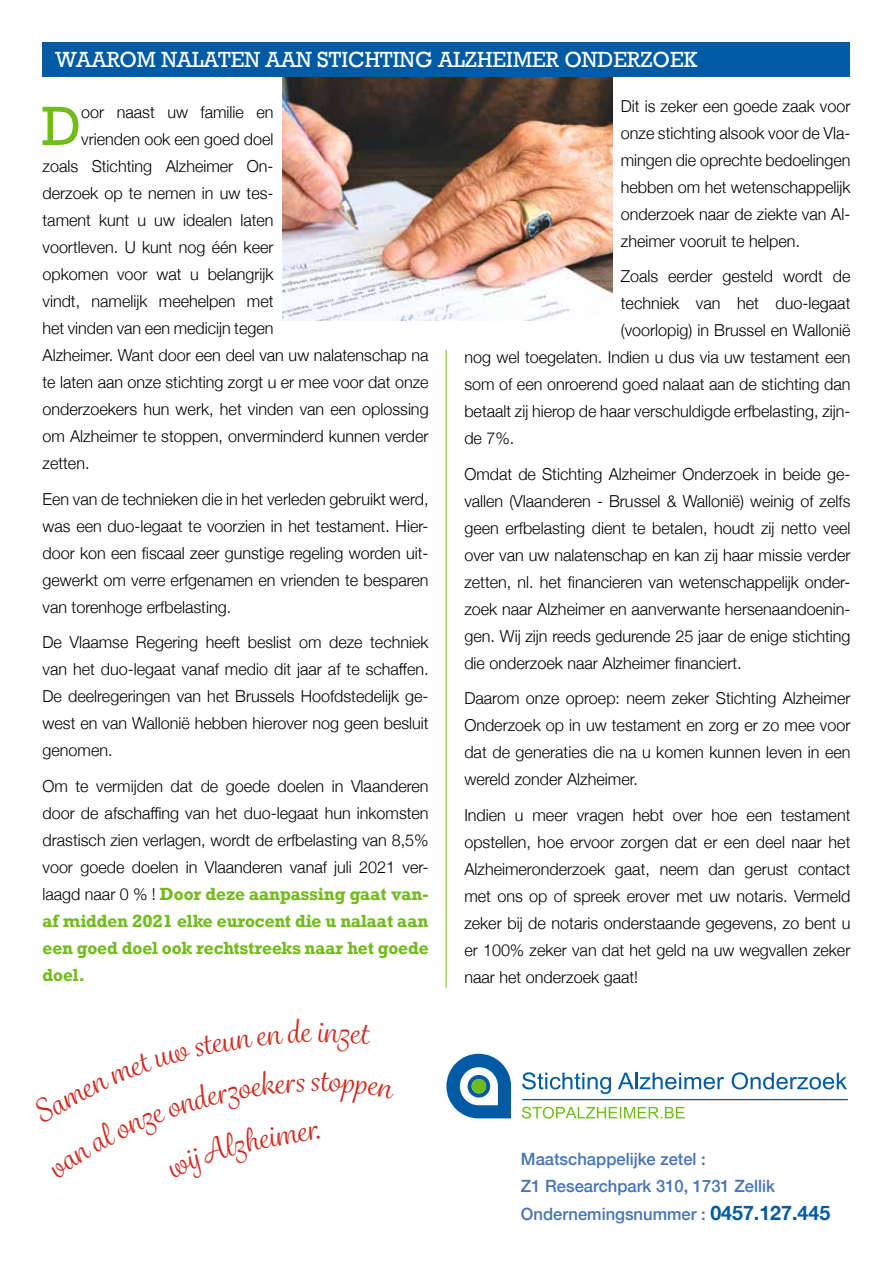
<style>
.page{position:relative;width:893px;height:1263px;background:#fff}
.page>*{position:absolute;margin:0;border:0;box-sizing:border-box;transform-origin:0 0}
.t1{font:56.25px "Rockwell";color:#72bb1e;scale:.96 1}
.t2{font:30.75px "Grafolita Script";color:#ca291d}
.t3{font:22.5px "Rockwell";color:#fff}
.t4{font:500 16.95px/27.6px "Helvetica Neue";color:#4674b5}
.t5{font:300 16.5px/27px "Helvetica Neue";color:#000;text-align:justify}
.t6{font:700 16.5px/27px "Rockwell";color:#72bb1e;text-align:justify}
.s1{font-family:"Helvetica Neue";font-weight:300;color:#000}
.s2{font-weight:700;font-size:19.95px;color:#005ba4}
</style>
<div class="page">
<hr style="left:446px;top:350px;width:1px;height:638px;background:#72bb1e">
<svg style="left:522px;top:1072px;width:89px;height:22px"></svg>
<svg style="left:618px;top:1072px;width:106px;height:17px"></svg>
<svg style="left:732px;top:1072px;width:115px;height:17px"></svg>
<svg style="left:522px;top:1107px;width:163px;height:11px"></svg>
<hr style="left:522px;top:1099px;width:326px;height:1px;background:#005ba4">
<svg style="left:446px;top:1054px;width:65px;height:64px"></svg>
<div style="left:472px;top:1079px;width:14px;height:14px;background:#72bb1e;border-radius:50%"></div>
<img style="left:282px;top:77px;width:330px;height:243px">
<div style="left:43px;top:43px;width:807px;height:34px;background:#005ba4"></div>
<h3 class="t3" style="left:55px;top:47px;width:644px">WAAROM NALATEN AAN STICHTING ALZHEIMER ONDERZOEK</h3>
<h1 class="t1" style="left:42px;top:94px;width:43px">D</h1>
<p class="t5" style="left:81px;top:97px;width:194px">oor naast uw familie en</p>
<p class="t5" style="left:81px;top:124px;width:194px">vrienden ook een goed doel</p>
<p class="t5" style="left:43px;top:151px;width:233px">zoals Stichting Alzheimer On-</p>
<p class="t5" style="left:43px;top:178px;width:233px">derzoek op te nemen in uw tes-</p>
<p class="t5" style="left:43px;top:205px;width:233px">tament kunt u uw idealen laten</p>
<p class="t5" style="left:43px;top:232px;width:233px">voortleven. U kunt nog één keer</p>
<p class="t5" style="left:43px;top:259px;width:233px">opkomen voor wat u belangrijk</p>
<p class="t5" style="left:43px;top:286px;width:233px">vindt, namelijk meehelpen met</p>
<p class="t5" style="left:43px;top:313px;width:233px">het vinden van een medicijn tegen</p>
<p class="t5" style="left:43px;top:340px;width:388px">Alzheimer. Want door een deel van uw nalatenschap na</p>
<p class="t5" style="left:43px;top:367px;width:388px">te laten aan onze stichting zorgt u er mee voor dat onze</p>
<p class="t5" style="left:43px;top:394px;width:388px">onderzoekers hun werk, het vinden van een oplossing</p>
<p class="t5" style="left:43px;top:421px;width:388px">om Alzheimer te stoppen, onverminderd kunnen verder</p>
<p class="t5" style="left:43px;top:448px;width:49px">zetten.</p>
<p class="t5" style="left:43px;top:484px;width:388px">Een van de technieken die in het verleden gebruikt werd, was een duo-legaat te voorzien in het testament. Hier&shy;door kon een fiscaal zeer gunstige regeling worden uit&shy;gewerkt om verre erfgenamen en vrienden te besparen van torenhoge erfbelasting.</p>
<p class="t5" style="left:43px;top:627px;width:388px">De Vlaamse Regering heeft beslist om deze techniek van het duo-legaat vanaf medio dit jaar af te schaffen.<br>De deelregeringen van het Brussels Hoofdstedelijk ge&shy;west en van Wallonië hebben hierover nog geen besluit genomen.</p>
<p class="t5" style="left:43px;top:771px;width:388px">Om te vermijden dat de goede doelen in Vlaanderen door de afschaffing van het duo-legaat hun inkomsten drastisch zien verlagen, wordt de erfbelasting van 8,5% voor goede doelen in Vlaanderen vanaf juli 2021 ver-</p>
<p class="t6" style="left:43px;top:880px;width:388px"><span class="s1">laagd naar 0 % !</span> Door deze aanpassing gaat van&shy;af midden 2021 elke eurocent die u nalaat aan een goed doel ook rechtstreeks naar het goede doel.</p>
<h2 class="t2" style="left:317px;top:1012px;width:8px">i</h2>
<p class="t5" style="left:621px;top:91px;width:231px">Dit is zeker een goede zaak voor onze stichting alsook voor de Vla&shy;mingen die oprechte bedoelingen hebben om het wetenschappelijk onderzoek naar de ziekte van Al&shy;zheimer vooruit te helpen.</p>
<p class="t5" style="left:621px;top:262px;width:231px">Zoals eerder gesteld wordt de</p>
<p class="t5" style="left:621px;top:289px;width:231px">techniek van het duo-legaat</p>
<p class="t5" style="left:621px;top:316px;width:231px">(voorlopig) in Brussel en Wallonië</p>
<p class="t5" style="left:464px;top:343px;width:388px">nog wel toegelaten. Indien u dus via uw testament een</p>
<p class="t5" style="left:464px;top:370px;width:388px">som of een onroerend goed nalaat aan de stichting dan</p>
<p class="t5" style="left:464px;top:397px;width:388px">betaalt zij hierop de haar verschuldigde erfbelasting, zijn-</p>
<p class="t5" style="left:464px;top:424px;width:52px">de 7%.</p>
<p class="t5" style="left:464px;top:459px;width:388px">Omdat de Stichting Alzheimer Onderzoek in beide ge&shy;vallen (Vlaanderen - Brussel &amp; Wallonië) weinig of zelfs geen erfbelasting dient te betalen, houdt zij netto veel over van uw nalatenschap en kan zij haar missie verder zetten, nl. het financieren van wetenschappelijk onder&shy;zoek naar Alzheimer en aanverwante hersenaandoenin&shy;gen. Wij zijn reeds gedurende 25 jaar de enige stichting die onderzoek naar Alzheimer financiert.</p>
<p class="t5" style="left:464px;top:684px;width:388px">Daarom onze oproep: neem zeker Stichting Alzheimer Onderzoek op in uw testament en zorg er zo mee voor dat de generaties die na u komen kunnen leven in een wereld zonder Alzheimer.</p>
<p class="t5" style="left:464px;top:800px;width:388px">Indien u meer vragen hebt over hoe een testament opstellen, hoe ervoor zorgen dat er een deel naar het Alzheimeronderzoek gaat, neem dan gerust contact met ons op of spreek erover met uw notaris. Vermeld zeker bij de notaris onderstaande gegevens, zo bent u er 100% zeker van dat het geld na uw wegvallen zeker naar het onderzoek gaat!</p>
<p class="t4" style="left:521px;top:1143px;width:311px">Maatschappelijke zetel :<br>Z1 Researchpark 310, 1731 Zellik<br>Ondernemingsnummer : <span class="s2">0457.127.445</span></p>
</div>
